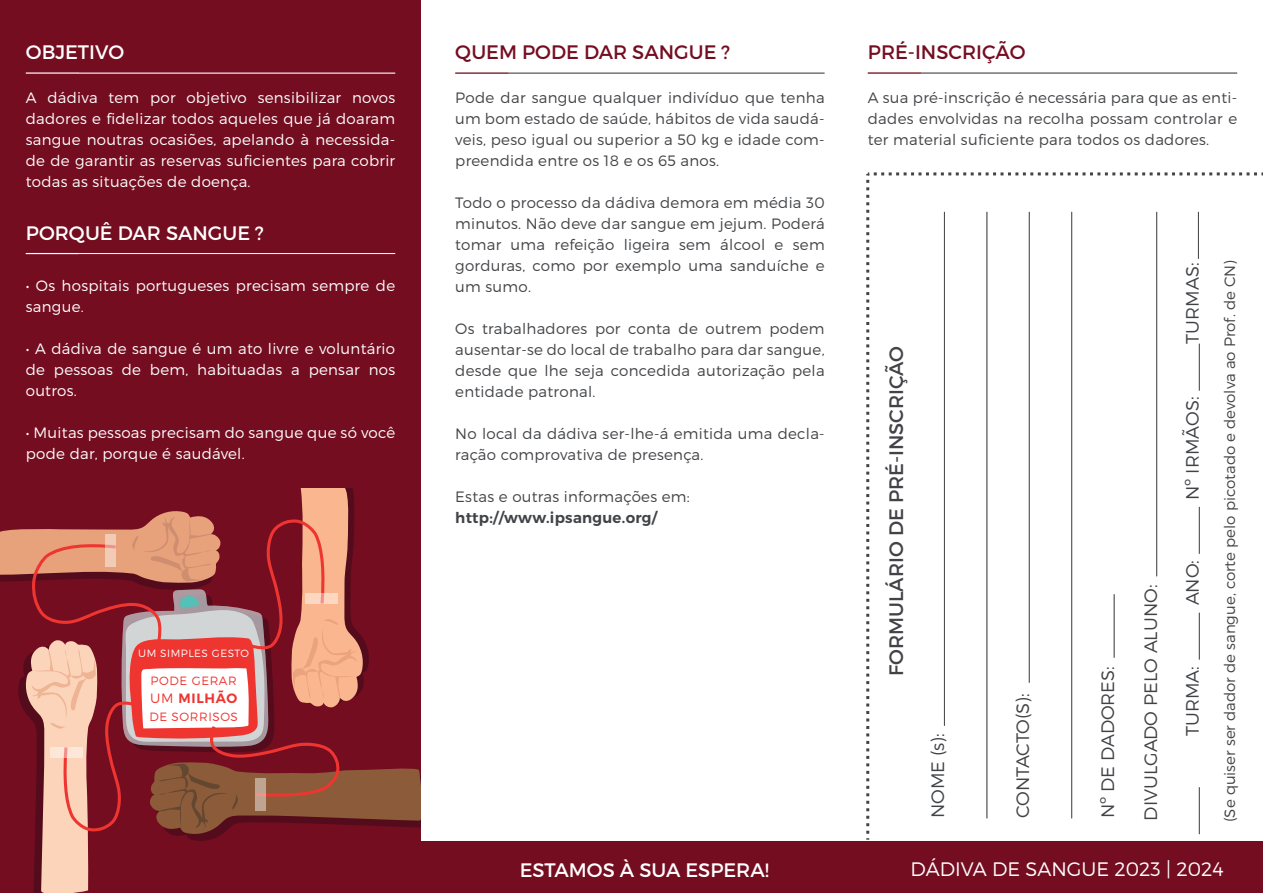
<style>
.page{position:relative;width:1263px;height:893px;background:#fff}
.page>*{position:absolute;margin:0;border:0;box-sizing:border-box;transform-origin:0 0}
.t1{font:19.5px "Montserrat";color:#fff}
.t2{font:19.5px "Montserrat";color:#750d21}
.t3{font:19.5px "Montserrat";color:#414346}
.t4{font:300 19.5px "Montserrat";color:#fff}
.t5{font:300 18px "Montserrat";color:#414346}
.t6{font:300 15px/21px "Montserrat";letter-spacing:.02em;color:#414346;text-align:justify}
.t7{font:300 15px/21px "Montserrat";letter-spacing:.02em;color:#fff;text-align:justify}
.t8{font:300 15px "Montserrat";color:#414346}
.t9{font:600 15px "Montserrat";letter-spacing:.02em;color:#414346}
.t10{font:600 13.5px "Montserrat";letter-spacing:.05em;color:#ee3530}
.t11{font:300 12px "Montserrat";letter-spacing:.05em;color:#ee3530}
.t12{font:300 10.5px "Montserrat";letter-spacing:.05em;color:#fff}
.s1{font-weight:300}
</style>
<div class="page">
<div style="left:0;top:0;width:421px;height:893px;background:#750d21"></div>
<hr style="left:79px;top:73px;width:316px;height:1px;background:#fff">
<hr style="left:26px;top:72px;width:53px;height:2px;background:#fff">
<hr style="left:921px;top:73px;width:316px;height:1px;background:#414346">
<hr style="left:868px;top:72px;width:53px;height:2px;background:#720c1c">
<svg style="left:866px;top:172px;width:397px;height:668px"></svg>
<hr style="left:944px;top:212px;width:1px;height:514px;background:#414346">
<hr style="left:986px;top:212px;width:1px;height:606px;background:#414346">
<hr style="left:1029px;top:212px;width:1px;height:471px;background:#414346">
<hr style="left:1071px;top:212px;width:1px;height:606px;background:#414346">
<hr style="left:1199px;top:787px;width:1px;height:47px;background:#414346">
<hr style="left:1156px;top:212px;width:1px;height:364px;background:#414346">
<hr style="left:1114px;top:594px;width:1px;height:64px;background:#414346">
<hr style="left:1199px;top:613px;width:1px;height:47px;background:#414346">
<hr style="left:1199px;top:507px;width:1px;height:47px;background:#414346">
<hr style="left:1199px;top:344px;width:1px;height:47px;background:#414346">
<hr style="left:1198px;top:212px;width:1px;height:47px;background:#414346">
<hr style="left:508px;top:73px;width:316px;height:1px;background:#414346">
<hr style="left:455px;top:72px;width:53px;height:2px;background:#720c1c">
<hr style="left:79px;top:253px;width:316px;height:1px;background:#fff">
<hr style="left:26px;top:253px;width:53px;height:1px;background:#fff">
<div style="left:0;top:841px;width:1263px;height:52px;background:#750d21"></div>
<svg style="left:0;top:488px;width:421px;height:405px"></svg>
<svg style="left:305px;top:593px;width:33px;height:10px"></svg>
<h1 class="t1" style="left:26px;top:40px;width:100px">OBJETIVO</h1>
<h1 class="t2" style="left:868px;top:40px;width:159px">PRÉ-INSCRIÇÃO</h1>
<p class="t6" style="left:868px;top:86px;width:371px">A sua pré-inscrição é necessária para que as enti&shy;dades envolvidas na recolha possam controlar e ter material suficiente para todos os dadores.</p>
<h1 class="t2" style="left:455px;top:40px;width:276px">QUEM PODE DAR SANGUE ?</h1>
<p class="t6" style="left:455px;top:86px;width:371px">Pode dar sangue qualquer indivíduo que tenha um bom estado de saúde, hábitos de vida saudá&shy;veis, peso igual ou superior a 50 kg e idade com&shy;preendida entre os 18 e os 65 anos.</p>
<p class="t6" style="left:455px;top:191px;width:371px">Todo o processo da dádiva demora em média 30 minutos. Não deve dar sangue em jejum. Poderá tomar uma refeição ligeira sem álcool e sem gorduras, como por exemplo uma sanduíche e um sumo.</p>
<p class="t6" style="left:455px;top:317px;width:371px">Os trabalhadores por conta de outrem podem ausentar-se do local de trabalho para dar sangue, desde que lhe seja concedida autorização pela entidade patronal.</p>
<p class="t6" style="left:455px;top:422px;width:371px">No local da dádiva ser-lhe-á emitida uma decla&shy;ração comprovativa de presença.</p>
<p class="t6" style="left:455px;top:485px;width:236px">Estas e outras informações em:</p>
<p class="t9" style="left:455px;top:508px;width:203px">http://www.ipsangue.org/</p>
<p class="t7" style="left:26px;top:86px;width:371px">A dádiva tem por objetivo sensibilizar novos dadores e fidelizar todos aqueles que já doaram sangue noutras ocasiões, apelando à necessida&shy;de de garantir as reservas suficientes para cobrir todas as situações de doença.</p>
<h1 class="t1" style="left:26px;top:221px;width:239px">PORQUÊ DAR SANGUE ?</h1>
<p class="t7" style="left:26px;top:275px;width:371px">• Os hospitais portugueses precisam sempre de sangue.</p>
<p class="t7" style="left:26px;top:338px;width:371px">• A dádiva de sangue é um ato livre e voluntário de pessoas de bem, habituadas a pensar nos outros.</p>
<p class="t7" style="left:26px;top:422px;width:371px">• Muitas pessoas precisam do sangue que só você pode dar, porque é saudável.</p>
<p class="t5" style="left:1181px;top:344px;width:82px;rotate:-90deg">TURMAS:</p>
<p class="t8" style="left:1221px;top:822px;width:563px;rotate:-90deg">(Se quiser ser dador de sangue, corte pelo picotado e devolva ao Prof. de CN)</p>
<h1 class="t3" style="left:884px;top:676px;width:332px;rotate:-90deg">FORMULÁRIO DE PRÉ-INSCRIÇÃO</h1>
<p class="t5" style="left:1181px;top:500px;width:105px;rotate:-90deg">Nº IRMÃOS:</p>
<p class="t5" style="left:1181px;top:605px;width:47px;rotate:-90deg">ANO:</p>
<p class="t5" style="left:1140px;top:821px;width:237px;rotate:-90deg">DIVULGADO PELO ALUNO:</p>
<p class="t12" style="left:138px;top:647px;width:112px">UM SIMPLES GESTO</p>
<p class="t11" style="left:151px;top:673px;width:88px">PODE GERAR</p>
<p class="t10" style="left:150px;top:690px;width:89px"><span class="s1">UM</span> MILHÃO</p>
<p class="t11" style="left:149px;top:709px;width:90px">DE SORRISOS</p>
<p class="t5" style="left:1181px;top:736px;width:71px;rotate:-90deg">TURMA:</p>
<p class="t5" style="left:1097px;top:818px;width:153px;rotate:-90deg">Nº DE DADORES:</p>
<p class="t5" style="left:1012px;top:818px;width:126px;rotate:-90deg">CONTACTO(S):</p>
<p class="t5" style="left:927px;top:818px;width:87px;rotate:-90deg">NOME (s):</p>
<h1 class="t1" style="left:520px;top:858px;width:251px">ESTAMOS À SUA ESPERA!</h1>
<h1 class="t4" style="left:911px;top:857px;width:315px">DÁDIVA DE SANGUE 2023 | 2024</h1>
</div>
